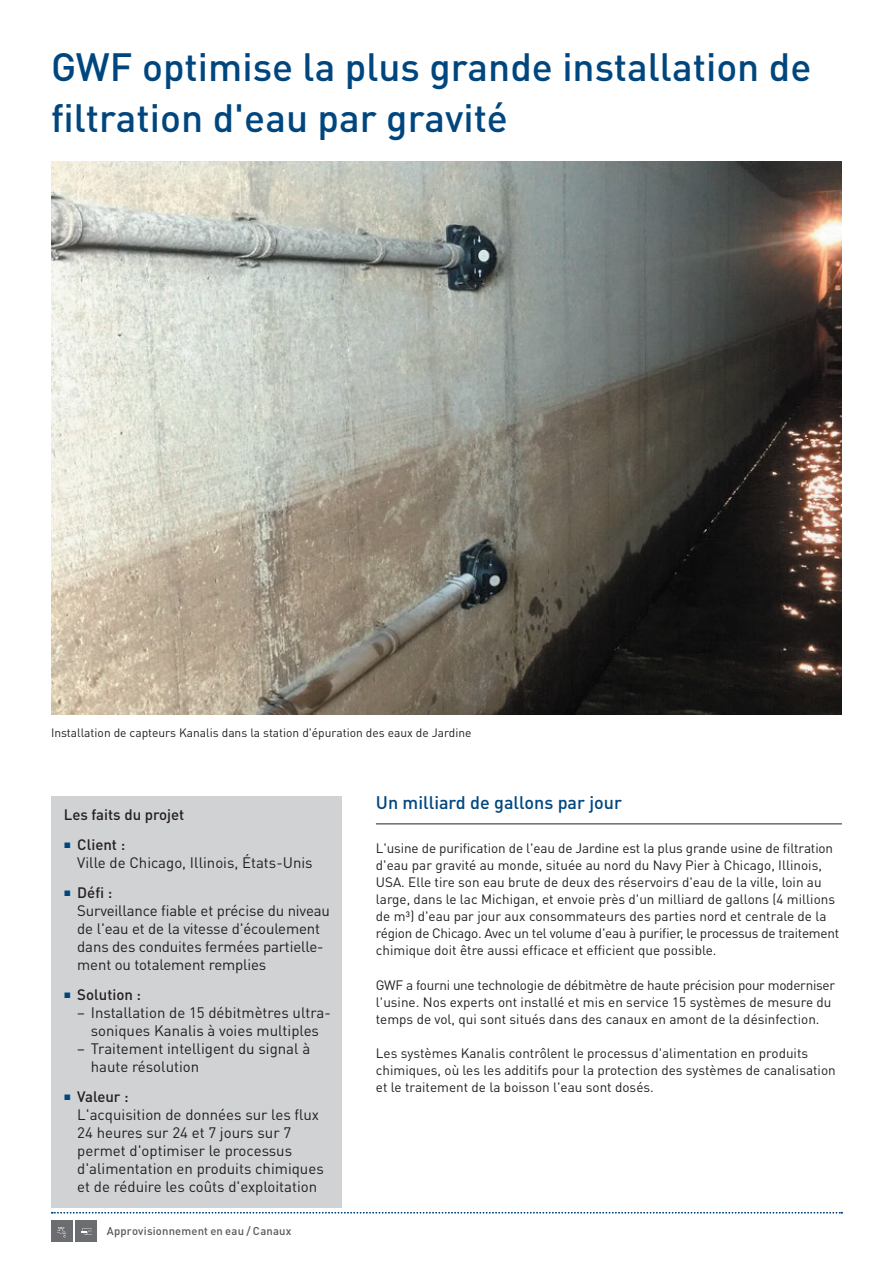
<style>
.page{position:relative;width:893px;height:1263px;background:#fff}
.page>*{position:absolute;margin:0;border:0;box-sizing:border-box;transform-origin:0 0}
.t1{font:500 39px/50.7px "DIN Pro";color:#00467e}
.t2{font:500 18px "DIN Pro";color:#00467e}
.t3{font:15px/18px "DIN Pro";color:#231f20}
.t4{font:500 15px "DIN Pro";color:#231f20}
.t5{font:13.5px/17.1px "DIN Pro";color:#231f20}
.t6{font:12px "DIN Pro";color:#231f20}
.t7{font:500 11.25px "DIN Pro";letter-spacing:.015em;color:#57585a}
.s1{font-family:"Times New Roman";font-size:12px;color:#00467e}
.s2{font-weight:500}
.s3{font-family:"Times New Roman";font-weight:400;font-size:12px;color:#00467e}
</style>
<div class="page">
<svg style="left:52px;top:1212px;width:790px;height:1px"></svg>
<div style="left:76px;top:1220px;width:21px;height:22px;background:#6c6d70"></div>
<svg style="left:81px;top:1228px;width:11px;height:6px"></svg>
<hr style="left:376px;top:823px;width:466px;height:1px;background:#6c6d70">
<img style="left:51px;top:162px;width:791px;height:552px">
<div style="left:51px;top:1220px;width:21px;height:22px;background:#6c6d70"></div>
<svg style="left:57px;top:1227px;width:9px;height:10px"></svg>
<div style="left:51px;top:796px;width:291px;height:412px;background:#d1d2d4"></div>
<h1 class="t1" style="left:51px;top:40px;width:762px">GWF optimise la plus grande installation de filtration d'eau par gravité</h1>
<p class="t6" style="left:51px;top:725px;width:422px">Installation de capteurs Kanalis dans la station d'épuration des eaux de Jardine</p>
<p class="t4" style="left:64px;top:804px;width:122px">Les faits du projet</p>
<p class="t3" style="left:77px;top:835px;width:237px;text-indent:-14px"><span class="s1">■</span> <span class="s2">Client :<br></span>Ville de Chicago, Illinois, États-Unis</p>
<p class="t3" style="left:77px;top:883px;width:254px;text-indent:-14px"><span class="s1">■</span> <span class="s2">Défi :<br></span>Surveillance fiable et précise du niveau de l'eau et de la vitesse d'écoulement dans des conduites fermées partielle&shy;ment ou totalement remplies</p>
<p class="t4" style="left:64px;top:984px;width:79px"><span class="s3">■</span> Solution :</p>
<p class="t3" style="left:77px;top:1003px;width:255px;text-align:center">– Installation de 15 débitmètres ultra&shy;soniques Kanalis à voies multiples</p>
<p class="t3" style="left:91px;top:1039px;width:221px;text-indent:-14px">– Traitement intelligent du signal à haute résolution</p>
<p class="t3" style="left:77px;top:1087px;width:248px;text-indent:-14px"><span class="s1">■</span> <span class="s2">Valeur :<br></span>L'acquisition de données sur les flux<br>24 heures sur 24 et 7 jours sur 7 permet d'optimiser le processus d'alimentation en produits chimiques et de réduire les coûts d'exploitation</p>
<p class="t7" style="left:107px;top:1224px;width:186px">Approvisionnement en eau / Canaux</p>
<h2 class="t2" style="left:376px;top:790px;width:248px">Un milliard de gallons par jour</h2>
<p class="t5" style="left:376px;top:839px;width:465px">L'usine de purification de l'eau de Jardine est la plus grande usine de filtration d'eau par gravité au monde, située au nord du Navy Pier à Chicago, Illinois, USA. Elle tire son eau brute de deux des réservoirs d'eau de la ville, loin au large, dans le lac Michigan, et envoie près d'un milliard de gallons (4 millions de m³) d'eau par jour aux consommateurs des parties nord et centrale de la région de Chicago. Avec un tel volume d'eau à purifier, le processus de traitement chimique doit être aussi efficace et efficient que possible.</p>
<p class="t5" style="left:376px;top:975px;width:461px">GWF a fourni une technologie de débitmètre de haute précision pour moderniser l'usine. Nos experts ont installé et mis en service 15 systèmes de mesure du temps de vol, qui sont situés dans des canaux en amont de la désinfection.</p>
<p class="t5" style="left:376px;top:1044px;width:461px">Les systèmes Kanalis contrôlent le processus d'alimentation en produits chimiques, où les les additifs pour la protection des systèmes de canalisation et le traitement de la boisson l'eau sont dosés.</p>
</div>
